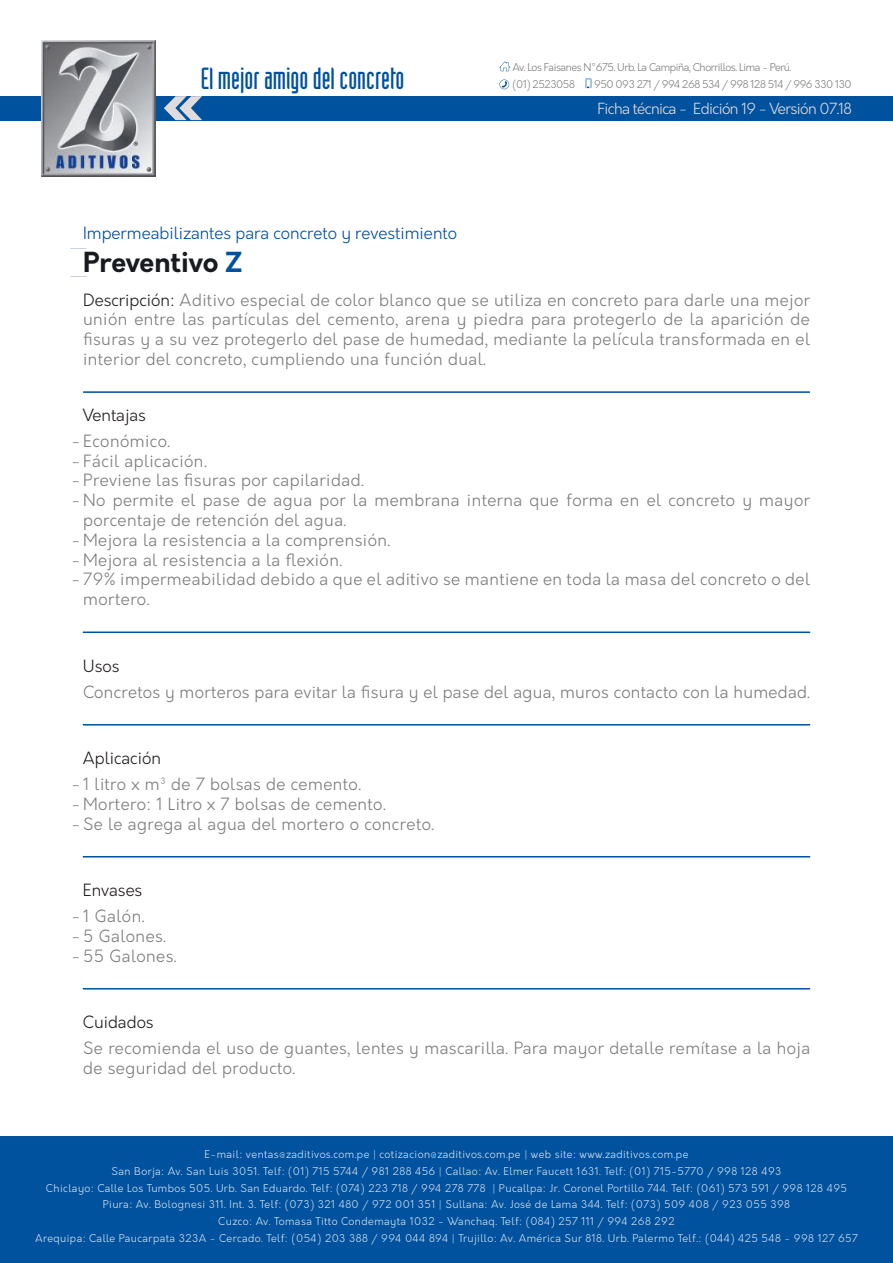
<style>
.page{position:relative;width:893px;height:1263px;background:#fff}
.page>*{position:absolute;margin:0;border:0;box-sizing:border-box;transform-origin:0 0}
.t1{font:30px "Industria LT Std Solid";color:#00519e}
.t2{font:700 27px "Orkney";letter-spacing:-.005em;color:#171b1f}
.t3{font:300 16.5px/19.8px "Orkney";letter-spacing:.03em;color:#7d7c7e}
.t4{font:300 16.5px "Orkney";color:#00519e}
.t5{font:300 16.5px "Orkney";color:#241f1f}
.t6{font:300 15px "Orkney";letter-spacing:-.04em;color:#e0dbdd}
.t7{font:300 10.5px/16.8px "Orkney";letter-spacing:.04em;color:rgb(241 244 248/.9);text-align:center}
.t8{font:300 10.5px/16.8px "Orkney";letter-spacing:-.04em;color:#7d7c7e}
.s1{color:#00519e}
.s2{color:#241f1f}
</style>
<div class="page">
<hr style="left:83px;top:391px;width:727px;height:2px;background:#00519e">
<hr style="left:83px;top:631px;width:727px;height:2px;background:#00519e">
<hr style="left:83px;top:724px;width:727px;height:1px;background:#00519e">
<hr style="left:83px;top:988px;width:727px;height:1px;background:#00519e">
<hr style="left:83px;top:856px;width:727px;height:1px;background:#00519e">
<div style="left:0;top:96px;width:893px;height:24px;background:#00519e"></div>
<svg style="left:164px;top:96px;width:38px;height:24px"></svg>
<img style="left:41px;top:40px;width:115px;height:136px">
<svg style="left:134px;top:142px;width:4px;height:4px"></svg>
<svg style="left:585px;top:78px;width:6px;height:10px"></svg>
<svg style="left:499px;top:61px;width:11px;height:10px"></svg>
<svg style="left:499px;top:80px;width:10px;height:9px"></svg>
<div style="left:0;top:1137px;width:893px;height:126px;background:#00519e"></div>
<h1 class="t1" style="left:201px;top:62px;width:205px">El mejor amigo del concreto</h1>
<p class="t4" style="left:83px;top:222px;width:375px">Impermeabilizantes para concreto y revestimiento</p>
<p class="t8" style="left:512px;top:59px;width:280px">Av. Los Faisanes N°675. Urb. La Campiña, Chorrillos. Lima - Perú. (01) 2523058</p>
<p class="t8" style="left:594px;top:76px;width:259px">950 093 271 / 994 268 534 / 998 128 514 / 996 330 130</p>
<p class="t6" style="left:597px;top:99px;width:256px">Ficha técnica - Edición 19 - Versión 07.18</p>
<h2 class="t2" style="left:83px;top:244px;width:161px">Preventivo <span class="s1">Z</span></h2>
<p class="t3" style="left:83px;top:290px;width:728px;text-align:justify"><span class="s2">Descripción:</span> Aditivo especial de color blanco que se utiliza en concreto para darle una mejor unión entre las partículas del cemento, arena y piedra para protegerlo de la aparición de fisuras y a su vez protegerlo del pase de humedad, mediante la película transformada en el interior del concreto, cumpliendo una función dual.</p>
<p class="t5" style="left:83px;top:404px;width:65px">Ventajas</p>
<p class="t3" style="left:72px;top:431px;width:100px">-Económico.</p>
<p class="t3" style="left:72px;top:451px;width:137px">-Fácil aplicación.</p>
<p class="t3" style="left:72px;top:471px;width:294px">-Previene las fisuras por capilaridad.</p>
<p class="t3" style="left:72px;top:491px;width:740px">-No permite el pase de agua por la membrana interna que forma en el concreto y mayor</p>
<p class="t3" style="left:83px;top:510px;width:265px">porcentaje de retención del agua.</p>
<p class="t3" style="left:72px;top:530px;width:320px">-Mejora la resistencia a la comprensión.</p>
<p class="t3" style="left:72px;top:550px;width:272px">-Mejora al resistencia a la flexión.</p>
<p class="t3" style="left:72px;top:570px;width:740px">-79% impermeabilidad debido a que el aditivo se mantiene en toda la masa del concreto o del</p>
<p class="t3" style="left:83px;top:590px;width:68px">mortero.</p>
<p class="t5" style="left:83px;top:655px;width:38px">Usos</p>
<p class="t3" style="left:83px;top:682px;width:728px">Concretos y morteros para evitar la fisura y el pase del agua, muros contacto con la humedad.</p>
<p class="t5" style="left:83px;top:747px;width:80px">Aplicación</p>
<p class="t3" style="left:72px;top:774px;width:364px">-1 litro x m³ de 7 bolsas de cemento. -Mortero: 1 Litro x 7 bolsas de cemento.<br>-Se le agrega al agua del mortero o concreto.</p>
<p class="t5" style="left:83px;top:879px;width:61px">Envases</p>
<p class="t3" style="left:72px;top:906px;width:107px">-1 Galón.<br>-5 Galones. -55 Galones.</p>
<p class="t5" style="left:83px;top:1012px;width:72px">Cuidados</p>
<p class="t3" style="left:83px;top:1039px;width:729px">Se recomienda el uso de guantes, lentes y mascarilla. Para mayor detalle remítase a la hoja de seguridad del producto.</p>
<p class="t7" style="left:35px;top:1146px;width:824px">E-mail: ventas@zaditivos.com.pe | cotizacion@zaditivos.com.pe | web site: www.zaditivos.com.pe<br>San Borja: Av. San Luis 3051. Telf: (01) 715 5744 / 981 288 456 | Callao: Av. Elmer Faucett 1631. Telf: (01) 715-5770 / 998 128 493<br>Chiclayo: Calle Los Tumbos 505. Urb. San Eduardo. Telf: (074) 223 718 / 994 278 778 | Pucallpa: Jr. Coronel Portillo 744. Telf: (061) 573 591 / 998 128 495<br>Piura: Av. Bolognesi 311. Int. 3. Telf: (073) 321 480 / 972 001 351 | Sullana: Av. José de Lama 344. Telf: (073) 509 408 / 923 055 398<br>Cuzco: Av. Tomasa Titto Condemayta 1032 - Wanchaq. Telf: (084) 257 111 / 994 268 292<br>Arequipa: Calle Paucarpata 323A - Cercado. Telf: (054) 203 388 / 994 044 894 | Trujillo: Av. América Sur 818. Urb. Palermo Telf.: (044) 425 548 - 998 127 657</p>
</div>
